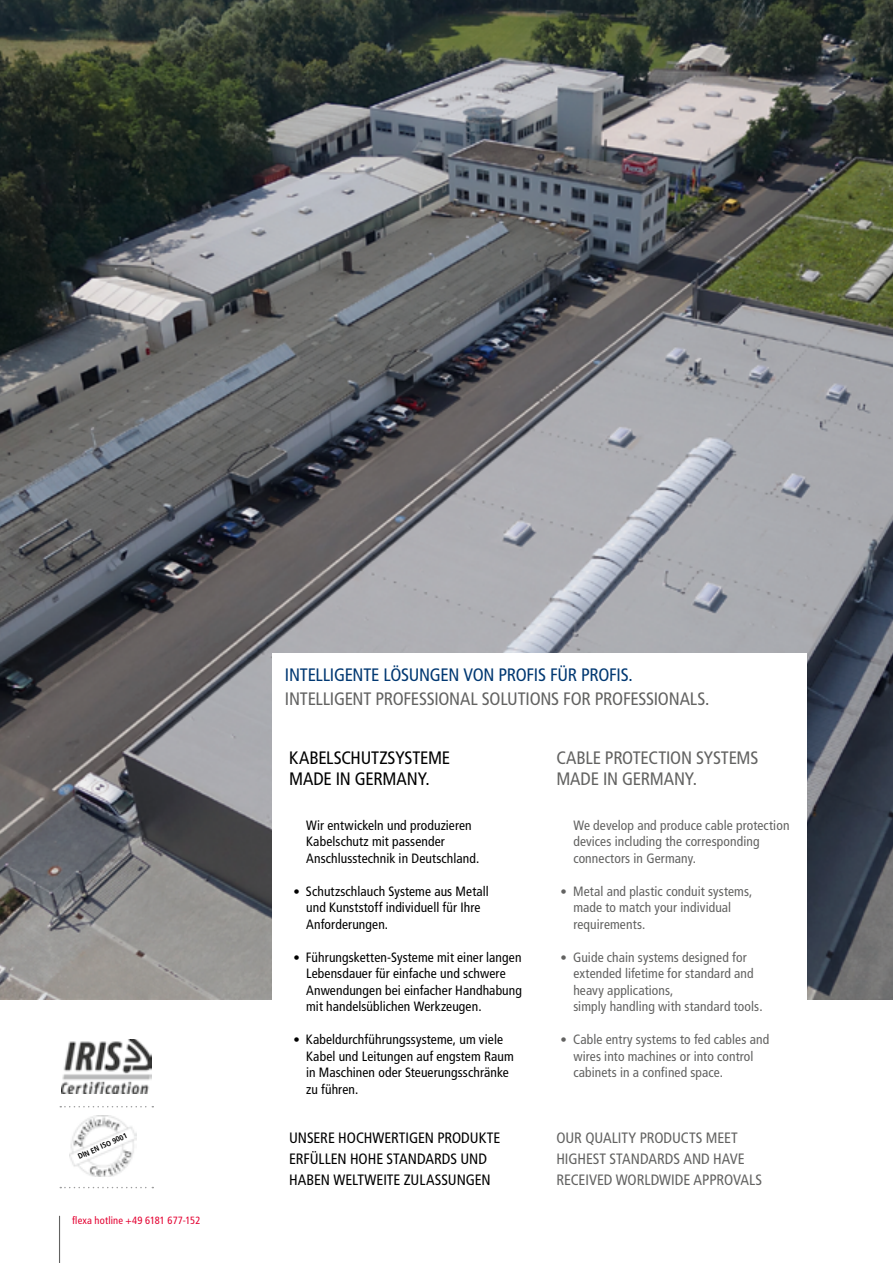
<style>
.page{position:relative;width:893px;height:1263px;background:#fff}
.page>*{position:absolute;margin:0;border:0;box-sizing:border-box;transform-origin:0 0}
.t1{font:condensed 18px/21px "Frutiger LT Std";letter-spacing:-.01em;color:#626261}
.t2{font:condensed 18px "Frutiger LT Std";letter-spacing:-.015em;color:#003872}
.t3{font:condensed 18px/21px "Frutiger LT Std";letter-spacing:-.01em;color:#000}
.t4{font:condensed 15px/21px "Frutiger LT Std";letter-spacing:-.005em;color:#000}
.t5{font:condensed 15px/21px "Frutiger LT Std";letter-spacing:-.005em;color:#626261}
.t6{font:condensed 13.5px/16.5px "Frutiger LT Std";letter-spacing:.01em;color:#000}
.t7{font:condensed 13.5px/16.5px "Frutiger LT Std";letter-spacing:.01em;color:#626261}
.t8{font:condensed 10.5px "Frutiger LT Std";letter-spacing:.01em;color:#e40031}
.t9{font:700 condensed 7.65px "Frutiger LT Std";color:#000}
.s1{font-size:12.75px}
</style>
<div class="page">
<svg style="left:60px;top:1106px;width:93px;height:1px"></svg>
<img style="left:61px;top:1039px;width:91px;height:54px">
<svg style="left:60px;top:1115px;width:93px;height:73px"></svg>
<img style="left:0;top:0;width:893px;height:999px">
<div style="left:272px;top:653px;width:534px;height:83px;background:#fff"></div>
<div style="left:272px;top:735px;width:534px;height:458px;background:#fff"></div>
<hr style="left:59px;top:1216px;width:1px;height:47px;background:#626261">
<p class="t9" style="left:77px;top:1152px;width:55px;rotate:-24deg">DIN EN ISO 9001</p>
<p class="t8" style="left:72px;top:1214px;width:130px">flexa hotline +49 6181 677-152</p>
<h1 class="t2" style="left:285px;top:664px;width:349px">INTELLIGENTE LÖSUNGEN VON PROFIS FÜR PROFIS.</h1>
<h1 class="t1" style="left:285px;top:688px;width:426px">INTELLIGENT PROFESSIONAL SOLUTIONS FOR PROFESSIONALS.</h1>
<h1 class="t3" style="left:289px;top:747px;width:163px">KABELSCHUTZSYSTEME<br>MADE IN GERMANY.</h1>
<p class="t6" style="left:306px;top:817px;width:175px">Wir entwickeln und produzieren<br>Kabelschutz mit passender<br>Anschlusstechnik in Deutschland.</p>
<p class="t6" style="left:306px;top:883px;width:184px;text-indent:-13px"><span class="s1">•</span> Schutzschlauch Systeme aus Metall und Kunststoff individuell für Ihre<br>Anforderungen.</p>
<p class="t6" style="left:306px;top:949px;width:217px;text-indent:-13px"><span class="s1">•</span> Führungsketten-Systeme mit einer langen Lebensdauer für einfache und schwere Anwendungen bei einfacher Handhabung mit handelsüblichen Werkzeugen.</p>
<p class="t6" style="left:306px;top:1031px;width:209px;text-indent:-13px"><span class="s1">•</span> Kabeldurchführungssysteme, um viele<br>Kabel und Leitungen auf engstem Raum in Maschinen oder Steuerungsschränke zu führen.</p>
<p class="t4" style="left:289px;top:1127px;width:213px">UNSERE HOCHWERTIGEN PRODUKTE<br>ERFÜLLEN HOHE STANDARDS UND<br>HABEN WELTWEITE ZULASSUNGEN</p>
<h1 class="t1" style="left:556px;top:747px;width:203px">CABLE PROTECTION SYSTEMS<br>MADE IN GERMANY.</h1>
<p class="t7" style="left:573px;top:817px;width:218px">We develop and produce cable protection devices including the corresponding connectors in Germany.</p>
<p class="t7" style="left:573px;top:883px;width:181px;text-indent:-13px"><span class="s1">•</span> Metal and plastic conduit systems, made to match your individual requirements.</p>
<p class="t7" style="left:573px;top:949px;width:191px;text-indent:-13px"><span class="s1">•</span> Guide chain systems designed for extended lifetime for standard and heavy applications,<br>simply handling with standard tools.</p>
<p class="t7" style="left:573px;top:1031px;width:197px;text-indent:-13px"><span class="s1">•</span> Cable entry systems to fed cables and wires into machines or into control cabinets in a confined space.</p>
<p class="t5" style="left:556px;top:1127px;width:207px">OUR QUALITY PRODUCTS MEET<br>HIGHEST STANDARDS AND HAVE<br>RECEIVED WORLDWIDE APPROVALS</p>
</div>
